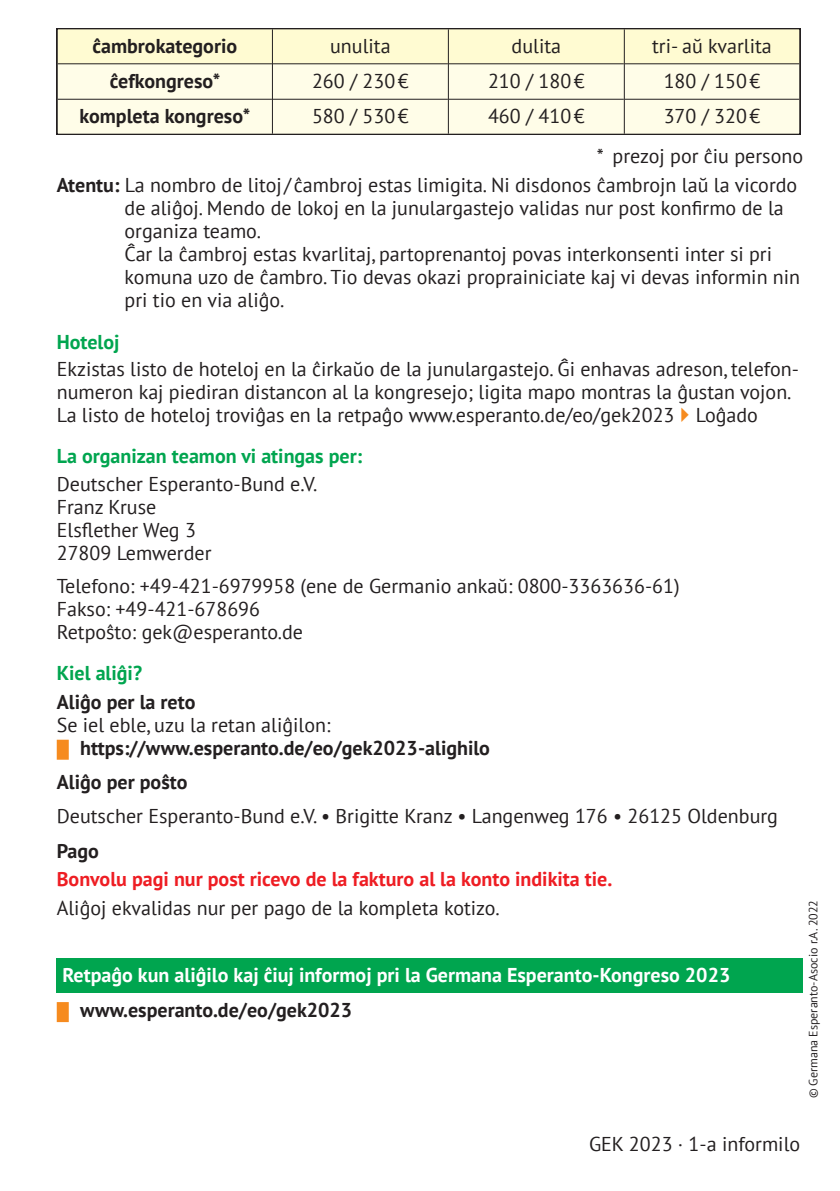
<style>
.page{position:relative;width:840px;height:1191px;background:#fff}
.page>*{position:absolute;margin:0;border:0;box-sizing:border-box;transform-origin:0 0}
.t1{font:20px/23px "PT Sans";color:#231f20}
.t2{font:700 20px "PT Sans";color:#231f20}
.t3{font:700 20px "PT Sans";color:#fff}
.t4{font:700 20px "PT Sans";color:#ee1d23}
.t5{font:700 20px "PT Sans";color:#00a54f}
.t6{font:12px "PT Sans";color:#231f20}
.s1{font-weight:700}
</style>
<div class="page">
<div style="left:57px;top:739px;width:12px;height:20px;background:#f68b1f"></div>
<div style="left:57px;top:958px;width:745px;height:34px;background:#00a54f"></div>
<div style="left:57px;top:1002px;width:12px;height:20px;background:#f68b1f"></div>
<div style="left:57px;top:28px;width:215px;height:36px;background:#fffbd2"></div>
<div style="left:272px;top:28px;width:176px;height:36px;background:#fffbd2"></div>
<div style="left:448px;top:28px;width:176px;height:36px;background:#fffbd2"></div>
<div style="left:624px;top:28px;width:175px;height:36px;background:#fffbd2"></div>
<div style="left:57px;top:64px;width:215px;height:35px;background:#fffde8"></div>
<div style="left:272px;top:64px;width:176px;height:35px;background:#fffde8"></div>
<div style="left:448px;top:64px;width:176px;height:35px;background:#fffde8"></div>
<div style="left:624px;top:64px;width:175px;height:35px;background:#fffde8"></div>
<div style="left:57px;top:99px;width:215px;height:36px;background:#fffde8"></div>
<div style="left:272px;top:99px;width:176px;height:36px;background:#fffde8"></div>
<div style="left:448px;top:99px;width:176px;height:36px;background:#fffde8"></div>
<div style="left:624px;top:99px;width:175px;height:36px;background:#fffde8"></div>
<div style="left:57px;top:28px;width:742px;height:107px;border:2px solid #231f20"></div>
<hr style="left:272px;top:29px;width:1px;height:105px;background:#231f20">
<hr style="left:447px;top:29px;width:1px;height:105px;background:#231f20">
<hr style="left:623px;top:29px;width:1px;height:105px;background:#231f20">
<hr style="left:58px;top:63px;width:214px;height:1px;background:#231f20">
<hr style="left:273px;top:63px;width:174px;height:1px;background:#231f20">
<hr style="left:448px;top:63px;width:175px;height:1px;background:#231f20">
<hr style="left:624px;top:63px;width:174px;height:1px;background:#231f20">
<hr style="left:58px;top:99px;width:214px;height:1px;background:#231f20">
<hr style="left:273px;top:99px;width:174px;height:1px;background:#231f20">
<hr style="left:448px;top:99px;width:175px;height:1px;background:#231f20">
<hr style="left:624px;top:99px;width:174px;height:1px;background:#231f20">
<p class="t2" style="left:92px;top:35px;width:146px">ĉambrokategorio</p>
<p class="t1" style="left:330px;top:35px;width:62px">unulita</p>
<p class="t1" style="left:511px;top:35px;width:51px">dulita</p>
<p class="t1" style="left:651px;top:35px;width:121px">tri- aŭ kvarlita</p>
<p class="t2" style="left:110px;top:70px;width:112px">ĉefkongreso*</p>
<p class="t1" style="left:312px;top:70px;width:98px">260 / 230€</p>
<p class="t1" style="left:487px;top:70px;width:98px">210 / 180€</p>
<p class="t1" style="left:663px;top:70px;width:98px">180 / 150€</p>
<p class="t2" style="left:79px;top:105px;width:172px">kompleta kongreso*</p>
<p class="t1" style="left:312px;top:105px;width:98px">580 / 530€</p>
<p class="t1" style="left:487px;top:105px;width:98px">460 / 410€</p>
<p class="t1" style="left:663px;top:105px;width:98px">370 / 320€</p>
<p class="t1" style="left:596px;top:146px;width:208px">* prezoj por ĉiu persono</p>
<p class="t1" style="left:124px;top:174px;width:676px;text-indent:-68px"><span class="s1">Atentu:</span> La nombro de litoj/ ĉambroj estas limigita. Ni disdonos ĉambrojn laŭ la vicordo de aliĝoj. Mendo de lokoj en la junulargastejo validas nur post konfirmo de la organiza teamo.<br>Ĉar la ĉambroj estas kvarlitaj, partoprenantoj povas interkonsenti inter si pri komuna uzo de ĉambro. Tio devas okazi proprainiciate kaj vi devas informin nin pri tio en via aliĝo.</p>
<p class="t5" style="left:57px;top:330px;width:64px">Hoteloj</p>
<p class="t1" style="left:57px;top:358px;width:743px">Ekzistas listo de hoteloj en la ĉirkaŭo de la junulargastejo. Ĝi enhavas adreson, telefon&shy;numeron kaj piediran distancon al la kongresejo; ligita mapo montras la ĝustan vojon.<br>La listo de hoteloj troviĝas en la retpaĝo www.esperanto.de/eo/gek2023 Loĝado</p>
<p class="t5" style="left:57px;top:445px;width:307px">La organizan teamon vi atingas per:</p>
<p class="t1" style="left:57px;top:473px;width:262px">Deutscher Esperanto-Bund e.V.</p>
<p class="t1" style="left:57px;top:496px;width:101px">Franz Kruse</p>
<p class="t1" style="left:57px;top:519px;width:141px">Elsflether Weg 3</p>
<p class="t1" style="left:57px;top:542px;width:156px">27809 Lemwerder</p>
<p class="t1" style="left:57px;top:575px;width:624px">Telefono: +49-421-6979958 (ene de Germanio ankaŭ: 0800-3363636-61)</p>
<p class="t1" style="left:57px;top:598px;width:205px">Fakso: +49-421-678696</p>
<p class="t1" style="left:57px;top:621px;width:248px">Retpoŝto: gek@esperanto.de</p>
<p class="t5" style="left:57px;top:662px;width:87px">Kiel aliĝi?</p>
<p class="t2" style="left:57px;top:690px;width:140px">Aliĝo per la reto</p>
<p class="t1" style="left:57px;top:714px;width:275px">Se iel eble, uzu la retan aliĝilon:</p>
<p class="t2" style="left:80px;top:736px;width:411px">https://www.esperanto.de/eo/gek2023-alighilo</p>
<p class="t2" style="left:57px;top:771px;width:132px">Aliĝo per poŝto</p>
<p class="t1" style="left:57px;top:805px;width:722px">Deutscher Esperanto-Bund e.V. • Brigitte Kranz • Langenweg 176 • 26125 Oldenburg</p>
<p class="t2" style="left:57px;top:839px;width:44px">Pago</p>
<p class="t4" style="left:57px;top:868px;width:556px">Bonvolu pagi nur post ricevo de la fakturo al la konto indikita tie.</p>
<p class="t1" style="left:57px;top:897px;width:444px">Aliĝoj ekvalidas nur per pago de la kompleta kotizo.</p>
<p class="t6" style="left:806px;top:1098px;width:200px;rotate:-90deg">© Germana Esperanto-Asocio r.A. 2022</p>
<p class="t3" style="left:62px;top:963px;width:669px">Retpaĝo kun aliĝilo kaj ĉiuj informoj pri la Germana Esperanto-Kongreso 2023</p>
<p class="t2" style="left:80px;top:999px;width:273px">www.esperanto.de/eo/gek2023</p>
<p class="t1" style="left:588px;top:1133px;width:213px">GEK 2023 · 1-a informilo</p>
</div>
